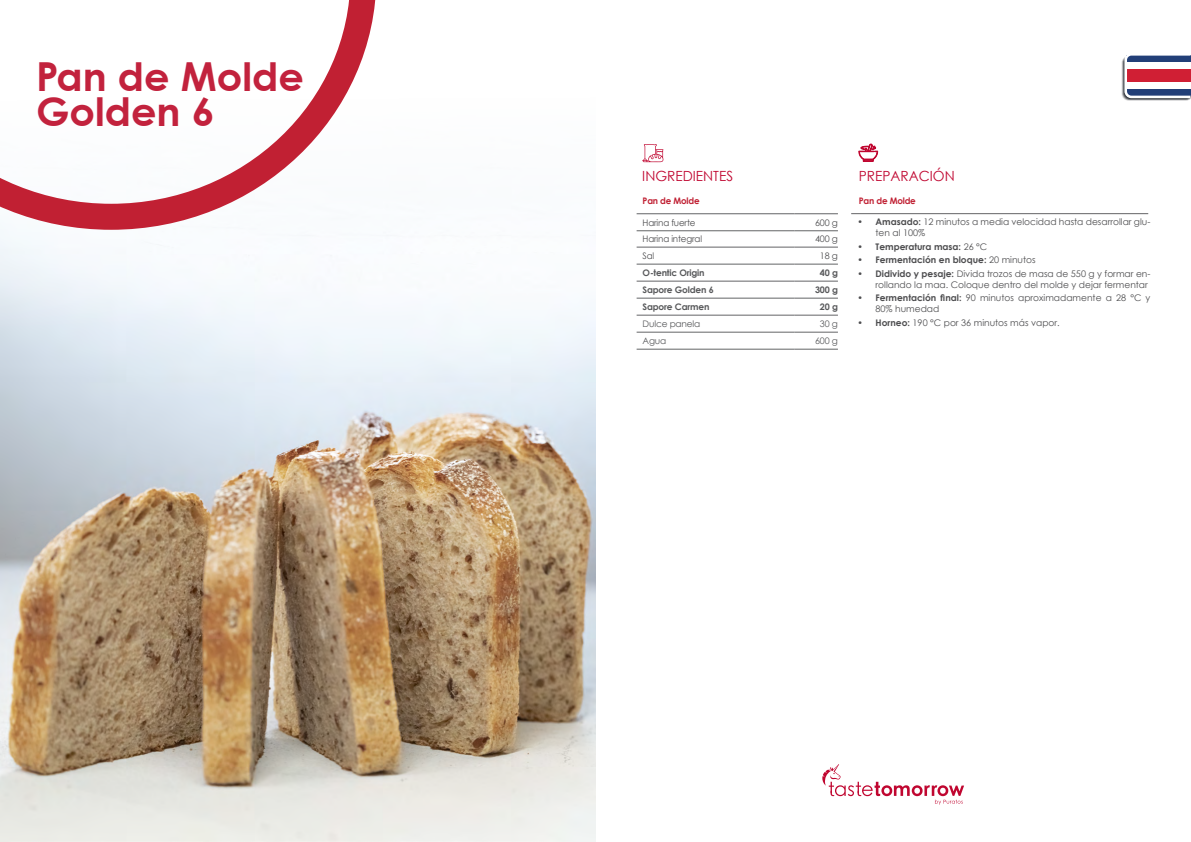
<style>
.page{position:relative;width:1191px;height:842px;background:#fff}
.page>*{position:absolute;margin:0;border:0;box-sizing:border-box;transform-origin:0 0}
.t1{font:700 40px/35px "Century Gothic Paneuropean";color:#c2223d}
.t2{font:14px "Century Gothic";color:#c00630}
.t3{font:9.1px/10.9px "Century Gothic";color:#4d4d4f}
.t4{font:700 9.1px "Century Gothic";color:#4d4d4f}
.t5{font:700 9px "Century Gothic";letter-spacing:-.02em;color:#58595b}
.t6{font:9px "Century Gothic";letter-spacing:-.02em;color:#4d4d4f}
.t7{font:9px "Century Gothic";letter-spacing:-.02em;color:#58595b}
.t8{font:700 9px "Century Gothic";letter-spacing:-.02em;color:#c02033}
.s1{font-weight:700}
.s2{font-weight:400}
</style>
<div class="page">
<svg style="left:822px;top:764px;width:142px;height:41px"></svg>
<img style="left:0;top:356px;width:595px;height:486px">
<svg style="left:0;top:0;width:376px;height:230px"></svg>
<svg style="left:642px;top:144px;width:21px;height:18px"></svg>
<hr style="left:636px;top:213px;width:158px;height:1px;background:#636466">
<hr style="left:794px;top:213px;width:44px;height:1px;background:#636466">
<hr style="left:636px;top:230px;width:158px;height:1px;background:#636466">
<hr style="left:794px;top:230px;width:44px;height:1px;background:#636466">
<hr style="left:636px;top:247px;width:158px;height:1px;background:#636466">
<hr style="left:794px;top:247px;width:44px;height:1px;background:#636466">
<hr style="left:636px;top:264px;width:158px;height:1px;background:#636466">
<hr style="left:794px;top:264px;width:44px;height:1px;background:#636466">
<hr style="left:636px;top:281px;width:158px;height:1px;background:#636466">
<hr style="left:794px;top:281px;width:44px;height:1px;background:#636466">
<hr style="left:636px;top:298px;width:158px;height:1px;background:#636466">
<hr style="left:794px;top:298px;width:44px;height:1px;background:#636466">
<hr style="left:636px;top:315px;width:158px;height:1px;background:#636466">
<hr style="left:794px;top:315px;width:44px;height:1px;background:#636466">
<hr style="left:636px;top:332px;width:158px;height:1px;background:#636466">
<hr style="left:794px;top:332px;width:44px;height:1px;background:#636466">
<hr style="left:636px;top:349px;width:158px;height:1px;background:#636466">
<hr style="left:794px;top:349px;width:44px;height:1px;background:#636466">
<svg style="left:858px;top:144px;width:20px;height:18px"></svg>
<hr style="left:851px;top:213px;width:297px;height:1px;background:#636466">
<svg style="left:1121px;top:55px;width:69px;height:46px"></svg>
<h1 class="t1" style="left:36px;top:58px;width:269px">Pan de Molde<br>Golden 6</h1>
<h2 class="t2" style="left:642px;top:166px;width:92px">INGREDIENTES</h2>
<p class="t8" style="left:642px;top:194px;width:59px">Pan de Molde</p>
<p class="t6" style="left:642px;top:216px;width:54px">Harina fuerte</p>
<p class="t6" style="left:815px;top:216px;width:24px">600 g</p>
<p class="t6" style="left:642px;top:233px;width:61px">Harina integral</p>
<p class="t6" style="left:815px;top:233px;width:24px">400 g</p>
<p class="t6" style="left:642px;top:249px;width:13px">Sal</p>
<p class="t6" style="left:820px;top:249px;width:19px">18 g</p>
<p class="t5" style="left:642px;top:266px;width:63px">O-tentic Origin</p>
<p class="t5" style="left:820px;top:266px;width:19px">40 g</p>
<p class="t5" style="left:642px;top:283px;width:73px">Sapore Golden 6</p>
<p class="t5" style="left:815px;top:283px;width:24px">300 g</p>
<p class="t5" style="left:642px;top:300px;width:68px">Sapore Carmen</p>
<p class="t5" style="left:820px;top:300px;width:19px">20 g</p>
<p class="t7" style="left:642px;top:317px;width:59px">Dulce panela</p>
<p class="t7" style="left:820px;top:317px;width:19px">30 g</p>
<p class="t7" style="left:642px;top:334px;width:25px">Agua</p>
<p class="t7" style="left:815px;top:334px;width:24px">600 g</p>
<h2 class="t2" style="left:858px;top:166px;width:97px">PREPARACIÓN</h2>
<p class="t8" style="left:858px;top:194px;width:59px">Pan de Molde</p>
<p class="t3" style="left:875px;top:216px;width:276px;text-indent:-18px"><span class="s1">• Amasado:</span> 12 minutos a media velocidad hasta desarrollar glu&shy;ten al 100%</p>
<p class="t4" style="left:857px;top:239px;width:131px">• Temperatura masa: <span class="s2">26 °C</span></p>
<p class="t4" style="left:857px;top:253px;width:180px">• Fermentación en bloque: <span class="s2">20 minutos</span></p>
<p class="t3" style="left:857px;top:268px;width:295px;text-align:right"><span class="s1">• Didivido y pesaje:</span> Divida trozos de masa de 550 g y formar en&shy;rollando la maa. Coloque dentro del molde y dejar fermentar</p>
<p class="t3" style="left:875px;top:292px;width:276px;text-indent:-18px"><span class="s1">• Fermentación final:</span> 90 minutos aproximadamente a 28 °C y<br>80% humedad</p>
<p class="t3" style="left:857px;top:317px;width:204px"><span class="s1">• Horneo:</span> 190 °C por 36 minutos más vapor.</p>
</div>
